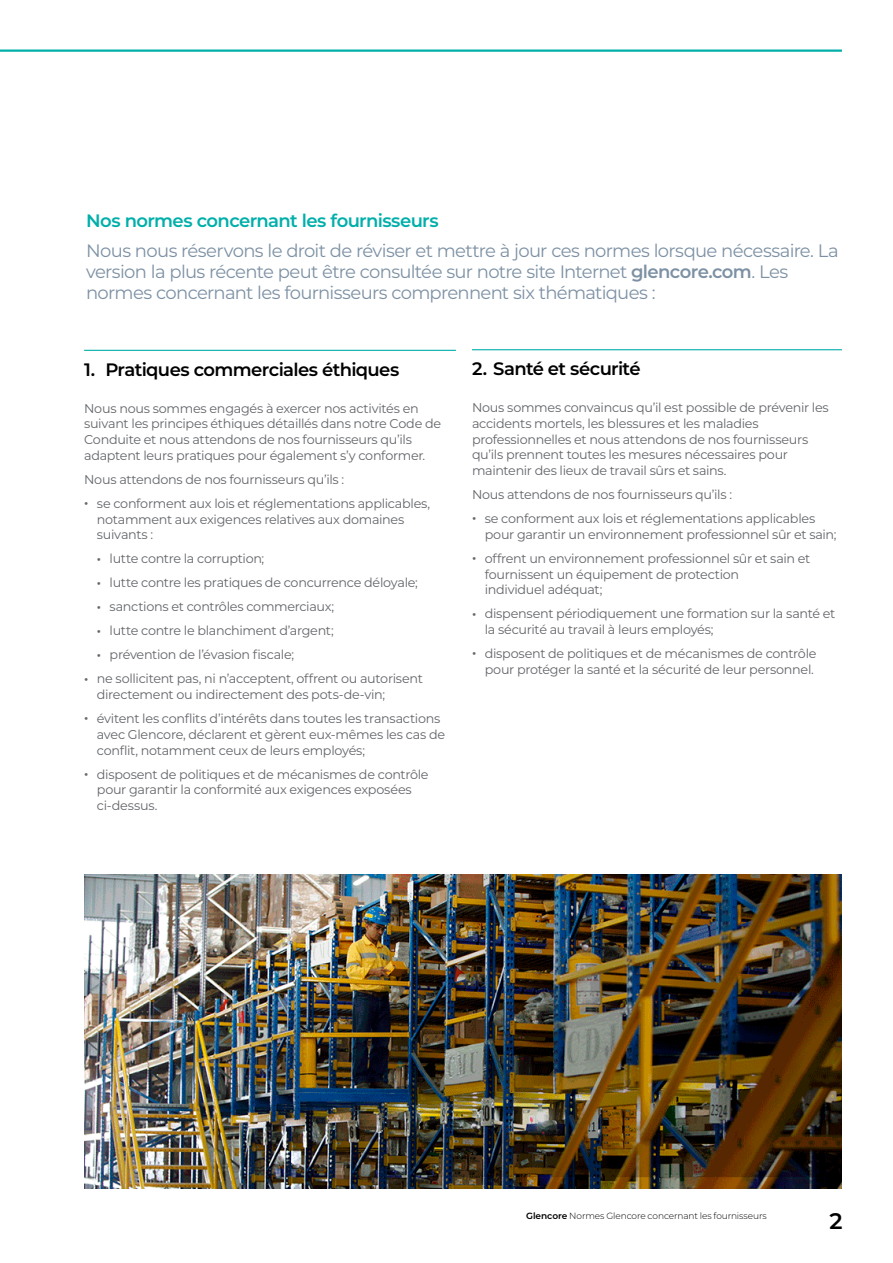
<style>
.page{position:relative;width:893px;height:1263px;background:#fff}
.page>*{position:absolute;margin:0;border:0;box-sizing:border-box;transform-origin:0 0}
.t1{font:600 22.5px "Montserrat";color:#000}
.t2{font:18px/21px "Montserrat";letter-spacing:-.04em;color:#7d91a4}
.t3{font:600 18px "Montserrat";letter-spacing:-.035em;color:#000}
.t4{font:600 18px "Montserrat";letter-spacing:-.035em;color:#00afaa}
.t5{font:12.75px/15.8px "Montserrat";letter-spacing:-.025em;color:#636569}
.t6{font:300 9px "Montserrat";letter-spacing:-.01em;color:#000}
.s1{font-weight:600}
</style>
<div class="page">
<hr style="left:84px;top:350px;width:372px;height:1px;background:#00afaa">
<hr style="left:472px;top:349px;width:370px;height:1px;background:#00afaa">
<img style="left:84px;top:875px;width:757px;height:313px">
<hr style="left:0;top:50px;width:842px;height:2px;background:#00afaa">
<h2 class="t4" style="left:86px;top:208px;width:354px">Nos normes concernant les fournisseurs</h2>
<p class="t2" style="left:86px;top:239px;width:754px">Nous nous réservons le droit de réviser et mettre à jour ces normes lorsque nécessaire. La version la plus récente peut être consultée sur notre site Internet <span class="s1">glencore.com</span>. Les normes concernant les fournisseurs comprennent six thématiques :</p>
<h2 class="t3" style="left:84px;top:356px;width:317px">1. Pratiques commerciales éthiques</h2>
<p class="t5" style="left:84px;top:400px;width:359px">Nous nous sommes engagés à exercer nos activités en suivant les principes éthiques détaillés dans notre Code de Conduite et nous attendons de nos fournisseurs qu’ils adaptent leurs pratiques pour également s’y conformer.</p>
<p class="t5" style="left:84px;top:471px;width:262px">Nous attendons de nos fournisseurs qu’ils :</p>
<p class="t5" style="left:97px;top:495px;width:335px;text-indent:-13px"><span class="s1">•</span> se conforment aux lois et réglementations applicables, notamment aux exigences relatives aux domaines suivants :</p>
<p class="t5" style="left:97px;top:550px;width:169px"><span class="s1">•</span> lutte contre la corruption;</p>
<p class="t5" style="left:97px;top:574px;width:323px"><span class="s1">•</span> lutte contre les pratiques de concurrence déloyale;</p>
<p class="t5" style="left:97px;top:598px;width:239px"><span class="s1">•</span> sanctions et contrôles commerciaux;</p>
<p class="t5" style="left:97px;top:622px;width:238px"><span class="s1">•</span> lutte contre le blanchiment d’argent;</p>
<p class="t5" style="left:97px;top:646px;width:199px"><span class="s1">•</span> prévention de l’évasion fiscale;</p>
<p class="t5" style="left:97px;top:670px;width:327px;text-indent:-13px"><span class="s1">•</span> ne sollicitent pas, ni n’acceptent, offrent ou autorisent directement ou indirectement des pots-de-vin;</p>
<p class="t5" style="left:97px;top:710px;width:350px;text-indent:-13px"><span class="s1">•</span> évitent les conflits d’intérêts dans toutes les transactions avec Glencore, déclarent et gèrent eux-mêmes les cas de conflit, notamment ceux de leurs employés;</p>
<p class="t5" style="left:97px;top:766px;width:333px;text-indent:-13px"><span class="s1">•</span> disposent de politiques et de mécanismes de contrôle pour garantir la conformité aux exigences exposées ci-dessus.</p>
<h2 class="t3" style="left:472px;top:356px;width:170px">2. Santé et sécurité</h2>
<p class="t5" style="left:472px;top:399px;width:358px">Nous sommes convaincus qu’il est possible de prévenir les accidents mortels, les blessures et les maladies professionnelles et nous attendons de nos fournisseurs qu’ils prennent toutes les mesures nécessaires pour maintenir des lieux de travail sûrs et sains.</p>
<p class="t5" style="left:472px;top:486px;width:262px">Nous attendons de nos fournisseurs qu’ils :</p>
<p class="t5" style="left:485px;top:510px;width:353px;text-indent:-13px"><span class="s1">•</span> se conforment aux lois et réglementations applicables pour garantir un environnement professionnel sûr et sain;</p>
<p class="t5" style="left:485px;top:550px;width:327px;text-indent:-13px"><span class="s1">•</span> offrent un environnement professionnel sûr et sain et fournissent un équipement de protection<br>individuel adéquat;</p>
<p class="t5" style="left:485px;top:605px;width:352px;text-indent:-13px"><span class="s1">•</span> dispensent périodiquement une formation sur la santé et la sécurité au travail à leurs employés;</p>
<p class="t5" style="left:472px;top:645px;width:346px;text-align:right"><span class="s1">•</span> disposent de politiques et de mécanismes de contrôle pour protéger la santé et la sécurité de leur personnel.</p>
<p class="t6" style="left:526px;top:1210px;width:242px"><span class="s1">Glencore</span> Normes Glencore concernant les fournisseurs</p>
<h1 class="t1" style="left:829px;top:1205px;width:15px">2</h1>
</div>
